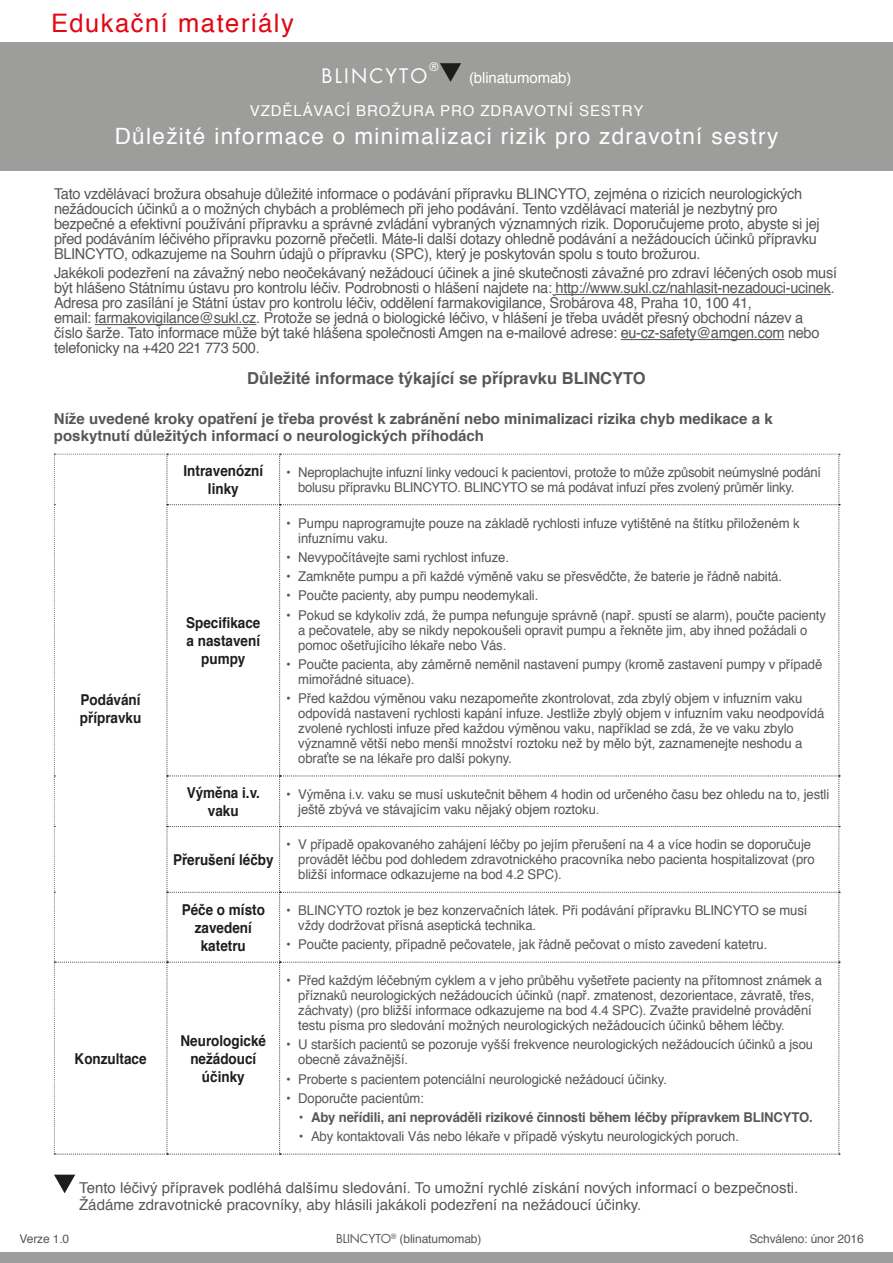
<style>
.page{position:relative;width:893px;height:1263px;background:#fff}
.page>*{position:absolute;margin:0;border:0;box-sizing:border-box;transform-origin:0 0}
.t1{font:25.5px "Helvetica";letter-spacing:.06em;color:#e30613}
.t2{font:22.5px "Helvetica";letter-spacing:.06em;color:#fff}
.t3{font:19.5px "Futura Std";letter-spacing:.11em;color:#fff}
.t4{font:700 16.5px "Helvetica";color:#575756}
.t5{font:15px/15px "Helvetica";letter-spacing:-.02em;color:#575756}
.t6{font:15px/16.5px "Helvetica";color:#575756}
.t7{font:700 15px/18px "Helvetica";color:#1d1d1b;text-align:center;scale:.9 1}
.t8{font:700 15px/16.5px "Helvetica";color:#575756}
.t9{font:15px "Helvetica";letter-spacing:.06em;color:#fff}
.t10{font:15px "Helvetica";letter-spacing:-.01em;color:#fff}
.t11{font:13.5px/15px "Helvetica";letter-spacing:-.01em;color:#575756}
.t12{font:700 13.5px "Helvetica";letter-spacing:-.01em;color:#575756}
.t13{font:12px "Helvetica";letter-spacing:-.01em;color:#575756}
.t14{font:11.4px "Futura Std";color:#fff}
.s1{font-family:"Futura Std"}
</style>
<div class="page">
<div style="left:0;top:1252px;width:893px;height:11px;background:#9d9d9c"></div>
<div style="left:0;top:42px;width:893px;height:129px;background:#9d9d9c"></div>
<hr style="left:556px;top:294px;width:275px;height:1px;background:#575756">
<hr style="left:95px;top:324px;width:161px;height:1px;background:#575756">
<hr style="left:621px;top:339px;width:163px;height:1px;background:#575756">
<svg style="left:54px;top:1174px;width:21px;height:19px"></svg>
<svg style="left:54px;top:454px;width:786px;height:701px"></svg>
<svg style="left:440px;top:63px;width:21px;height:19px"></svg>
<h1 class="t1" style="left:51px;top:3px;width:244px">Edukační materiály</h1>
<p class="t14" style="left:430px;top:60px;width:11px">®</p>
<h3 class="t3" style="left:322px;top:64px;width:107px">BLINCYTO</h3>
<p class="t10" style="left:469px;top:67px;width:104px">(blinatumomab)</p>
<p class="t9" style="left:250px;top:99px;width:395px">VZDĚLÁVACÍ BROŽURA PRO ZDRAVOTNÍ SESTRY</p>
<h2 class="t2" style="left:115px;top:118px;width:665px">Důležité informace o minimalizaci rizik pro zdravotní sestry</h2>
<p class="t5" style="left:54px;top:187px;width:767px">Tato vzdělávací brožura obsahuje důležité informace o podávání přípravku BLINCYTO, zejména o rizicích neurologických nežádoucích účinků a o možných chybách a problémech při jeho podávání. Tento vzdělávací materiál je nezbytný pro bezpečné a efektivní používání přípravku a správné zvládání vybraných významných rizik. Doporučujeme proto, abyste si jej před podáváním léčivého přípravku pozorně přečetli. Máte-li další dotazy ohledně podávání a nežádoucích účinků přípravku BLINCYTO, odkazujeme na Souhrn údajů o přípravku (SPC), který je poskytován spolu s touto brožurou.</p>
<p class="t5" style="left:54px;top:266px;width:784px">Jakékoli podezření na závažný nebo neočekávaný nežádoucí účinek a jiné skutečnosti závažné pro zdraví léčených osob musí být hlášeno Státnímu ústavu pro kontrolu léčiv. Podrobnosti o hlášení najdete na: http://www.sukl.cz/nahlasit-nezadouci-ucinek.<br>Adresa pro zasílání je Státní ústav pro kontrolu léčiv, oddělení farmakovigilance, Šrobárova 48, Praha 10, 100 41,<br>email: farmakovigilance@sukl.cz. Protože se jedná o biologické léčivo, v hlášení je třeba uvádět přesný obchodní název a<br>číslo šarže. Tato informace může být také hlášena společnosti Amgen na e-mailové adrese: eu-cz-safety@amgen.com nebo telefonicky na +420 221 773 500.</p>
<p class="t4" style="left:247px;top:365px;width:400px">Důležité informace týkající se přípravku BLINCYTO</p>
<p class="t8" style="left:54px;top:411px;width:720px">Níže uvedené kroky opatření je třeba provést k zabránění nebo minimalizaci rizika chyb medikace a k poskytnutí důležitých informací o neurologických příhodách</p>
<p class="t7" style="left:80px;top:691px;width:70px;text-align:left">Podávání přípravku</p>
<p class="t7" style="left:75px;top:1050px;width:82px">Konzultace</p>
<p class="t7" style="left:184px;top:462px;width:90px">Intravenózní linky</p>
<p class="t11" style="left:298px;top:465px;width:524px;text-indent:-12px">• Neproplachujte infuzní linky vedoucí k pacientovi, protože to může způsobit neúmyslné podání bolusu přípravku BLINCYTO. BLINCYTO se má podávat infuzí přes zvolený průměr linky.</p>
<p class="t7" style="left:186px;top:614px;width:84px">Specifikace a nastavení pumpy</p>
<p class="t11" style="left:298px;top:516px;width:503px;text-indent:-12px">• Pumpu naprogramujte pouze na základě rychlosti infuze vytištěné na štítku přiloženém k infuznímu vaku.</p>
<p class="t11" style="left:286px;top:550px;width:224px">• Nevypočítávejte sami rychlost infuze.</p>
<p class="t11" style="left:286px;top:569px;width:497px">• Zamkněte pumpu a při každé výměně vaku se přesvědčte, že baterie je řádně nabitá.</p>
<p class="t11" style="left:286px;top:589px;width:254px">• Poučte pacienty, aby pumpu neodemykali.</p>
<p class="t11" style="left:298px;top:608px;width:529px;text-indent:-12px">• Pokud se kdykoliv zdá, že pumpa nefunguje správně (např. spustí se alarm), poučte pacienty a pečovatele, aby se nikdy nepokoušeli opravit pumpu a řekněte jim, aby ihned požádali o pomoc ošetřujícího lékaře nebo Vás.</p>
<p class="t11" style="left:298px;top:657px;width:525px;text-indent:-12px">• Poučte pacienta, aby záměrně neměnil nastavení pumpy (kromě zastavení pumpy v případě mimořádné situace).</p>
<p class="t11" style="left:298px;top:691px;width:528px;text-indent:-12px">• Před každou výměnou vaku nezapomeňte zkontrolovat, zda zbylý objem v infuzním vaku odpovídá nastavení rychlosti kapání infuze. Jestliže zbylý objem v infuzním vaku neodpovídá zvolené rychlosti infuze před každou výměnou vaku, například se zdá, že ve vaku zbylo významně větší nebo menší množství roztoku než by mělo být, zaznamenejte neshodu a obraťte se na lékaře pro další pokyny.</p>
<p class="t7" style="left:187px;top:784px;width:83px">Výměna i.v. vaku</p>
<p class="t11" style="left:298px;top:787px;width:532px;text-indent:-12px">• Výměna i.v. vaku se musí uskutečnit během 4 hodin od určeného času bez ohledu na to, jestli ještě zbývá ve stávajícím vaku nějaký objem roztoku.</p>
<p class="t7" style="left:173px;top:851px;width:113px">Přerušení léčby</p>
<p class="t11" style="left:298px;top:838px;width:518px;text-indent:-12px">• V případě opakovaného zahájení léčby po jejím přerušení na 4 a více hodin se doporučuje provádět léčbu pod dohledem zdravotnického pracovníka nebo pacienta hospitalizovat (pro bližší informace odkazujeme na bod 4.2 SPC).</p>
<p class="t7" style="left:182px;top:901px;width:94px">Péče o místo zavedení katetru</p>
<p class="t11" style="left:298px;top:903px;width:511px;text-indent:-12px">• BLINCYTO roztok je bez konzervačních látek. Při podávání přípravku BLINCYTO se musí vždy dodržovat přísná aseptická technika.</p>
<p class="t11" style="left:286px;top:937px;width:483px">• Poučte pacienty, případně pečovatele, jak řádně pečovat o místo zavedení katetru.</p>
<p class="t7" style="left:181px;top:1032px;width:97px">Neurologické nežádoucí účinky</p>
<p class="t11" style="left:298px;top:973px;width:525px;text-indent:-12px">• Před každým léčebným cyklem a v jeho průběhu vyšetřete pacienty na přítomnost známek a příznaků neurologických nežádoucích účinků (např. zmatenost, dezorientace, závratě, třes, záchvaty) (pro bližší informace odkazujeme na bod 4.4 SPC). Zvažte pravidelné provádění testu písma pro sledování možných neurologických nežádoucích účinků během léčby.</p>
<p class="t11" style="left:298px;top:1037px;width:516px;text-indent:-12px">• U starších pacientů se pozoruje vyšší frekvence neurologických nežádoucích účinků a jsou obecně závažnější.</p>
<p class="t11" style="left:286px;top:1072px;width:382px">• Proberte s pacientem potenciální neurologické nežádoucí účinky.</p>
<p class="t11" style="left:286px;top:1091px;width:139px">• Doporučte pacientům:</p>
<p class="t12" style="left:299px;top:1106px;width:515px">• Aby neřídili, ani neprováděli rizikové činnosti během léčby přípravkem BLINCYTO.</p>
<p class="t11" style="left:299px;top:1129px;width:442px">• Aby kontaktovali Vás nebo lékaře v případě výskytu neurologických poruch.</p>
<p class="t6" style="left:79px;top:1180px;width:721px">Tento léčivý přípravek podléhá dalšímu sledování. To umožní rychlé získání nových informací o bezpečnosti.<br>Žádáme zdravotnické pracovníky, aby hlásili jakákoli podezření na nežádoucí účinky.</p>
<p class="t13" style="left:20px;top:1230px;width:51px">Verze 1.0</p>
<p class="t13" style="left:336px;top:1230px;width:147px"><span class="s1">BLINCYTO</span><sup>®</sup> (blinatumomab)</p>
<p class="t13" style="left:749px;top:1230px;width:116px">Schváleno: únor 2016</p>
</div>
